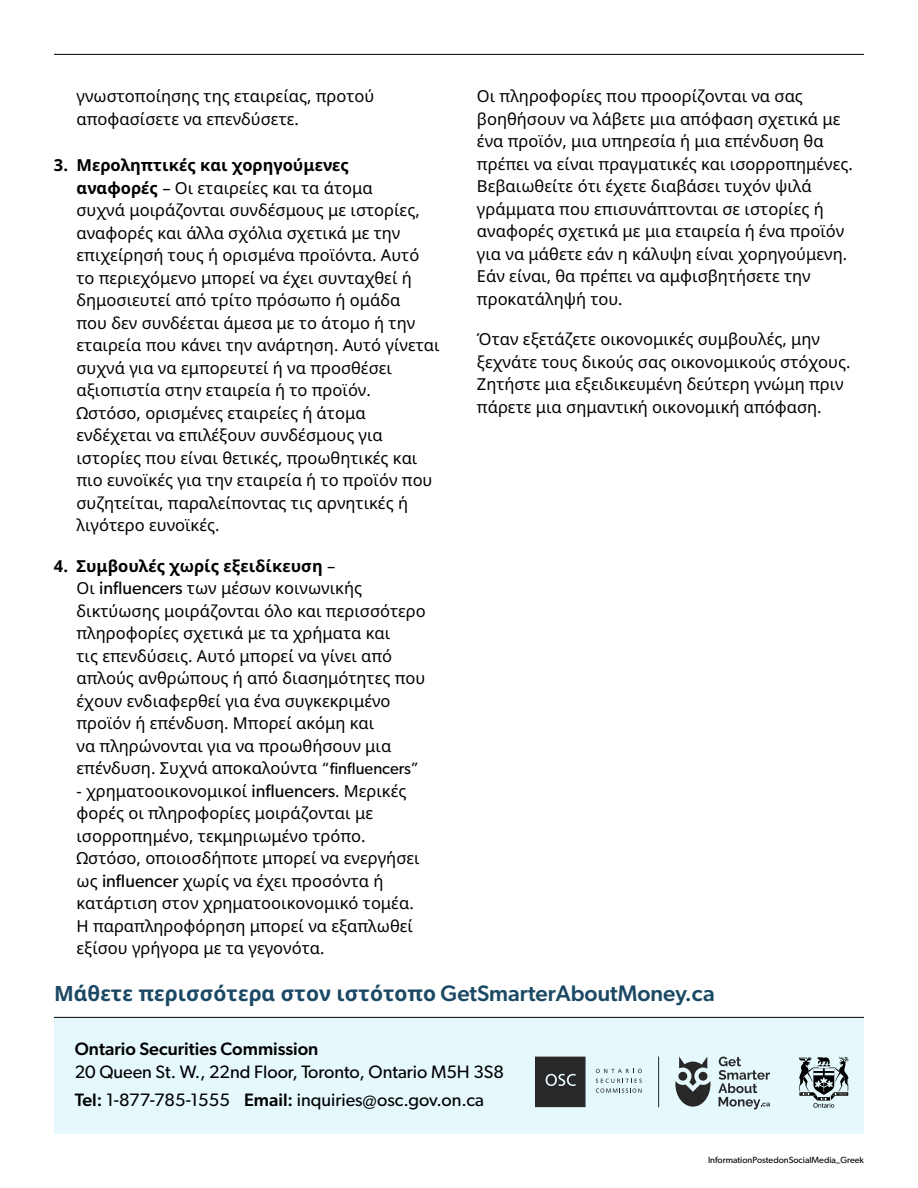
<style>
.page{position:relative;width:918px;height:1188px;background:#fff}
.page>*{position:absolute;margin:0;border:0;box-sizing:border-box;transform-origin:0 0}
.t1{font:700 21px "Noto Sans";color:#1b4965}
.t2{font:18px/28.5px "Gibson";color:#000}
.t3{font:500 18px "Gibson";color:#000}
.t4{font:16.5px/22.5px "Noto Sans";color:#000}
.t5{font:9px "Gibson";color:#000}
.s1{font-weight:700}
.s2{font-family:"Gibson";font-size:18px}
.s3{font-family:"Gibson"}
.s4{font-family:"Gibson";font-weight:500;font-size:22.5px}
.s5{font-weight:500}
</style>
<div class="page">
<div style="left:54px;top:1017px;width:810px;height:117px;background:#e5f8fc"></div>
<hr style="left:54px;top:1017px;width:810px;height:1px;background:#000">
<svg style="left:675px;top:1057px;width:35px;height:50px"></svg>
<svg style="left:718px;top:1057px;width:52px;height:52px"></svg>
<svg style="left:596px;top:1069px;width:46px;height:4px"></svg>
<svg style="left:596px;top:1079px;width:46px;height:14px"></svg>
<svg style="left:535px;top:1057px;width:51px;height:50px"></svg>
<hr style="left:658px;top:1057px;width:1px;height:50px;background:#282829">
<svg style="left:799px;top:1057px;width:50px;height:51px"></svg>
<hr style="left:54px;top:54px;width:810px;height:1px;background:#000">
<p class="t4" style="left:76px;top:85px;width:299px">γνωστοποίησης της εταιρείας, προτού αποφασίσετε να επενδύσετε.</p>
<p class="t4" style="left:76px;top:154px;width:365px;text-indent:-23px"><span class="s1">3. Μεροληπτικές και χορηγούμενες<br>αναφορές</span> – Οι εταιρείες και τα άτομα<br>συχνά μοιράζονται συνδέσμους με ιστορίες, αναφορές και άλλα σχόλια σχετικά με την επιχείρησή τους ή ορισμένα προϊόντα. Αυτό το περιεχόμενο μπορεί να έχει συνταχθεί ή δημοσιευτεί από τρίτο πρόσωπο ή ομάδα<br>που δεν συνδέεται άμεσα με το άτομο ή την εταιρεία που κάνει την ανάρτηση. Αυτό γίνεται συχνά για να εμπορευτεί ή να προσθέσει αξιοπιστία στην εταιρεία ή το προϊόν.<br>Ωστόσο, ορισμένες εταιρείες ή άτομα ενδέχεται να επιλέξουν συνδέσμους για ιστορίες που είναι θετικές, προωθητικές και πιο ευνοϊκές για την εταιρεία ή το προϊόν που συζητείται, παραλείποντας τις αρνητικές ή λιγότερο ευνοϊκές.</p>
<p class="t4" style="left:76px;top:555px;width:351px;text-indent:-23px"><span class="s1">4. Συμβουλές χωρίς εξειδίκευση</span> –<br>Οι <span class="s2">influencers</span> των μέσων κοινωνικής δικτύωσης μοιράζονται όλο και περισσότερο πληροφορίες σχετικά με τα χρήματα και<br>τις επενδύσεις. Αυτό μπορεί να γίνει από απλούς ανθρώπους ή από διασημότητες που έχουν ενδιαφερθεί για ένα συγκεκριμένο προϊόν ή επένδυση. Μπορεί ακόμη και<br>να πληρώνονται για να προωθήσουν μια επένδυση. Συχνά αποκαλούντα <span class="s3">“finfluencers”</span></p>
<p class="t4" style="left:76px;top:780px;width:345px">- χρηματοοικονομικοί <span class="s2">influencers</span>. Μερικές φορές οι πληροφορίες μοιράζονται με ισορροπημένο, τεκμηριωμένο τρόπο.<br>Ωστόσο, οποιοσδήποτε μπορεί να ενεργήσει ως <span class="s2">influencer</span> χωρίς να έχει προσόντα ή κατάρτιση στον χρηματοοικονομικό τομέα.<br>Η παραπληροφόρηση μπορεί να εξαπλωθεί εξίσου γρήγορα με τα γεγονότα.</p>
<p class="t4" style="left:477px;top:85px;width:377px">Οι πληροφορίες που προορίζονται να σας βοηθήσουν να λάβετε μια απόφαση σχετικά με ένα προϊόν, μια υπηρεσία ή μια επένδυση θα πρέπει να είναι πραγματικές και ισορροπημένες.<br>Βεβαιωθείτε ότι έχετε διαβάσει τυχόν ψιλά γράμματα που επισυνάπτονται σε ιστορίες ή αναφορές σχετικά με μια εταιρεία ή ένα προϊόν για να μάθετε εάν η κάλυψη είναι χορηγούμενη.<br>Εάν είναι, θα πρέπει να αμφισβητήσετε την προκατάληψή του.</p>
<p class="t4" style="left:477px;top:329px;width:375px">Όταν εξετάζετε οικονομικές συμβουλές, μην ξεχνάτε τους δικούς σας οικονομικούς στόχους.<br>Ζητήστε μια εξειδικευμένη δεύτερη γνώμη πριν πάρετε μια σημαντική οικονομική απόφαση.</p>
<p class="t1" style="left:54px;top:979px;width:662px">Μάθετε περισσότερα στον ιστότοπο <span class="s4">GetSmarterAboutMoney.ca</span></p>
<p class="t3" style="left:75px;top:1038px;width:245px">Ontario Securities Commission</p>
<p class="t2" style="left:75px;top:1057px;width:431px">20 Queen St. W., 22nd Floor, Toronto, Ontario M5H 3S8<br><span class="s5">Tel:</span> 1-877-785-1555 <span class="s5">Email:</span> inquiries@osc.gov.on.ca</p>
<p class="t5" style="left:708px;top:1154px;width:157px">InformationPostedonSocialMedia_Greek</p>
</div>
